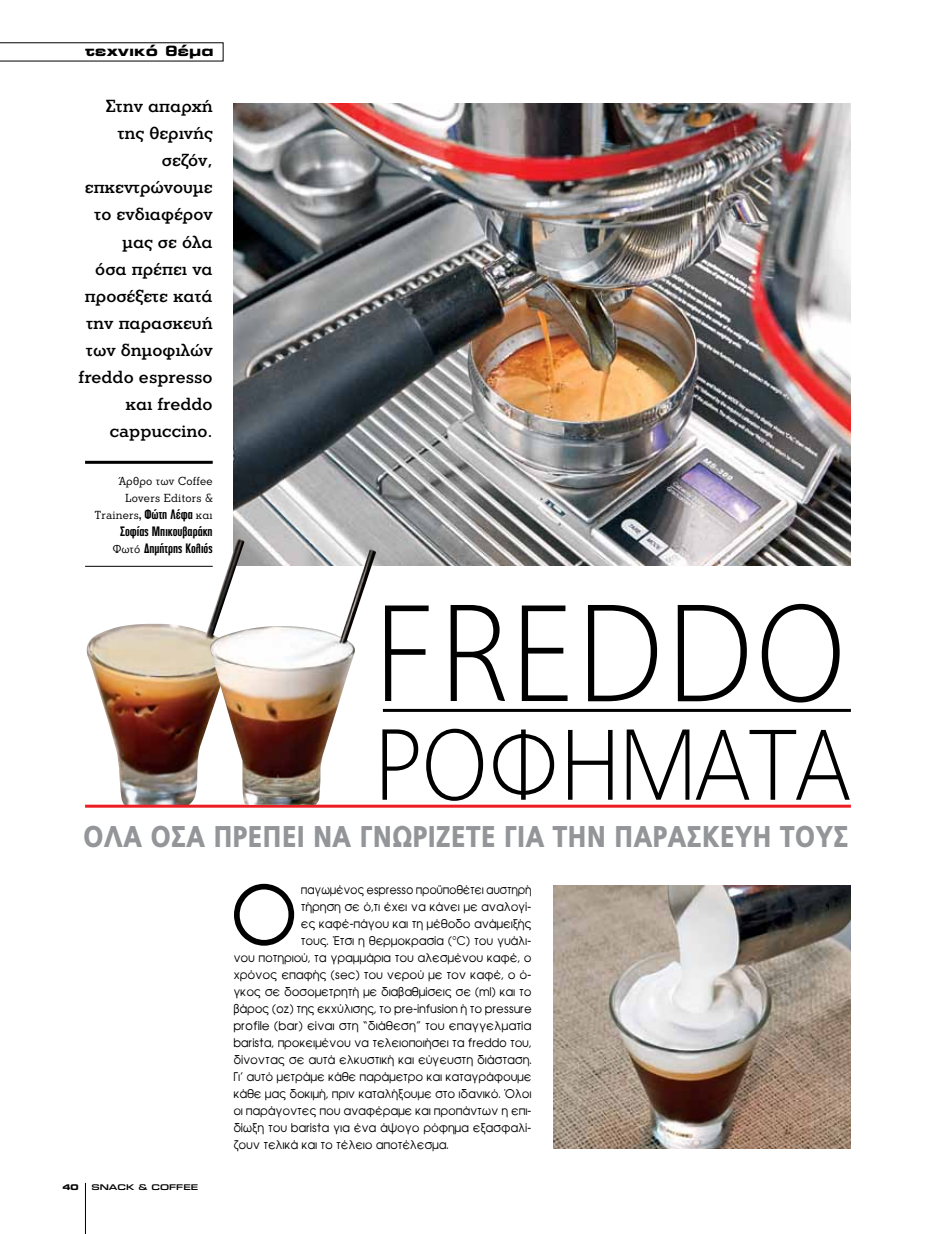
<style>
.page{position:relative;width:936px;height:1234px;background:#fff}
.page>*{position:absolute;margin:0;border:0;box-sizing:border-box;transform-origin:0 0}
.t1{font:100 137.55px "PF Catalog";letter-spacing:.04em;color:#000;scale:.95 1}
.t2{font:100 100.5px "PF Catalog";color:#000;scale:.95 1}
.t3{font:81px "Mg Avant G";color:#000;scale:.95 1}
.t4{font:900 30px "PF Catalog";color:#939598;scale:.84 1}
.t5{font:500 18px/27px "PF Litho Text";color:#000;text-align:right}
.t6{font:700 15px "PF Euroset";color:#000}
.t7{font:700 13.5px/17px "PF Akzidenz Cond";color:#000;text-align:center;scale:.9 1}
.t8{font:12px "Mg Avant G";letter-spacing:.025em;color:#000;scale:.95 1}
.t9{font:12px "Mg Avant G";letter-spacing:.025em;color:#000;scale:.96 1}
.t10{font:12px/17px "PF Litho Text";letter-spacing:.025em;color:#000;text-align:right;scale:.95 1}
.t11{font:12px "Mg Avant G";letter-spacing:.025em;color:#000}
.t12{font:12px "Mg Avant G";letter-spacing:.025em;color:#000;scale:.91 1}
.t13{font:500 8.25px "PF Euroset";color:#000}
.t14{font:700 8.25px "PF Euroset";color:#000}
.s1{font-family:"PF Akzidenz Cond";font-weight:700;font-size:13.5px}
.s2{font-family:"PF Litho Text";font-weight:400;font-size:12px}
</style>
<div class="page">
<hr style="left:85px;top:1182px;width:1px;height:51px;background:#000">
<svg style="left:0;top:43px;width:223px;height:18px"></svg>
<img style="left:234px;top:104px;width:616px;height:462px">
<img style="left:85px;top:539px;width:160px;height:265px">
<hr style="left:85px;top:460px;width:128px;height:3px;background:#000">
<hr style="left:85px;top:566px;width:128px;height:1px;background:#000">
<hr style="left:85px;top:804px;width:765px;height:3px;background:#ed1d24">
<hr style="left:383px;top:708px;width:467px;height:3px;background:#000">
<img style="left:205px;top:549px;width:172px;height:255px">
<img style="left:553px;top:885px;width:297px;height:263px">
<p class="t6" style="left:85px;top:41px;width:130px">τεχνικό θέμα</p>
<h3 class="t5" style="left:79px;top:92px;width:135px">Στην απαρχή της θερινής σεζόν, επκεντρώνουμε το ενδιαφέρον μας σε όλα<br>όσα πρέπει να προσέξετε κατά την παρασκευή των δημοφιλών freddo espresso και freddo cappuccino.</h3>
<p class="t10" style="left:95px;top:472px;width:126px">Άρθρο των Coffee<br>Lovers Editors &amp;<br>Trainers<span class="s1">, Φώτη Λέφα</span> και</p>
<p class="t7" style="left:113px;top:523px;width:113px">Σοφίας Μπικουβαράκη<br><span class="s2">Φωτό</span> ∆ημήτρης Κολιός</p>
<h1 class="t1" style="left:374px;top:583px;width:496px">FREDDO</h1>
<h2 class="t2" style="left:374px;top:713px;width:502px">ΡΟΦΗΜΑΤΑ</h2>
<h3 class="t4" style="left:83px;top:819px;width:912px">ΟΛΑ ΟΣΑ ΠΡΕΠΕΙ ΝΑ ΓΝΩΡΙΖΕΤΕ ΓΙΑ ΤΗΝ ΠΑΡΑΣΚΕΥΗ ΤΟΥΣ</h3>
<p class="t14" style="left:62px;top:1181px;width:18px">40</p>
<p class="t13" style="left:91px;top:1181px;width:108px">SNACK &amp; COFFEE</p>
<h3 class="t3" style="left:234px;top:869px;width:70px">O</h3>
<p class="t12" style="left:301px;top:882px;width:254px">παγωμένος espresso προϋποθέτει αυστηρή</p>
<p class="t8" style="left:301px;top:899px;width:244px">τήρηση σε ό,τι έχει να κάνει με αναλογί-</p>
<p class="t8" style="left:301px;top:916px;width:244px">ες καφέ-πάγου και τη μέθοδο ανάμειξής</p>
<p class="t8" style="left:301px;top:933px;width:244px">τους. Έτσι η θερμοκρασία (°C) του γυάλι-</p>
<p class="t8" style="left:234px;top:950px;width:315px">νου ποτηριού, τα γραμμάρια του αλεσμένου καφέ, ο</p>
<p class="t9" style="left:234px;top:967px;width:312px">χρόνος επαφής (sec) του νερού με τον καφέ, ο ό-</p>
<p class="t8" style="left:234px;top:984px;width:315px">γκος σε δοσομετρητή με διαβαθμίσεις σε (ml) και το</p>
<p class="t8" style="left:234px;top:1001px;width:315px">βάρος (oz) της εκχύλισης, το pre-infusion ή το pressure</p>
<p class="t11" style="left:234px;top:1018px;width:299px">profile (bar) είναι στη “διάθεση” του επαγγελματία</p>
<p class="t8" style="left:234px;top:1035px;width:315px">barista, προκειμένου να τελειοποιήσει τα freddo του,</p>
<p class="t9" style="left:234px;top:1052px;width:311px">δίνοντας σε αυτά ελκυστική και εύγευστη διάσταση.</p>
<p class="t8" style="left:234px;top:1069px;width:315px">Γι’ αυτό μετράμε κάθε παράμετρο και καταγράφουμε</p>
<p class="t8" style="left:234px;top:1086px;width:315px">κάθε μας δοκιμή, πριν καταλήξουμε στο ιδανικό. Όλοι</p>
<p class="t8" style="left:234px;top:1103px;width:315px">οι παράγοντες που αναφέραμε και προπάντων η επι-</p>
<p class="t8" style="left:234px;top:1120px;width:315px">δίωξη του barista για ένα άψογο ρόφημα εξασφαλί-</p>
<p class="t8" style="left:234px;top:1137px;width:228px">ζουν τελικά και το τέλειο αποτέλεσμα.</p>
</div>
